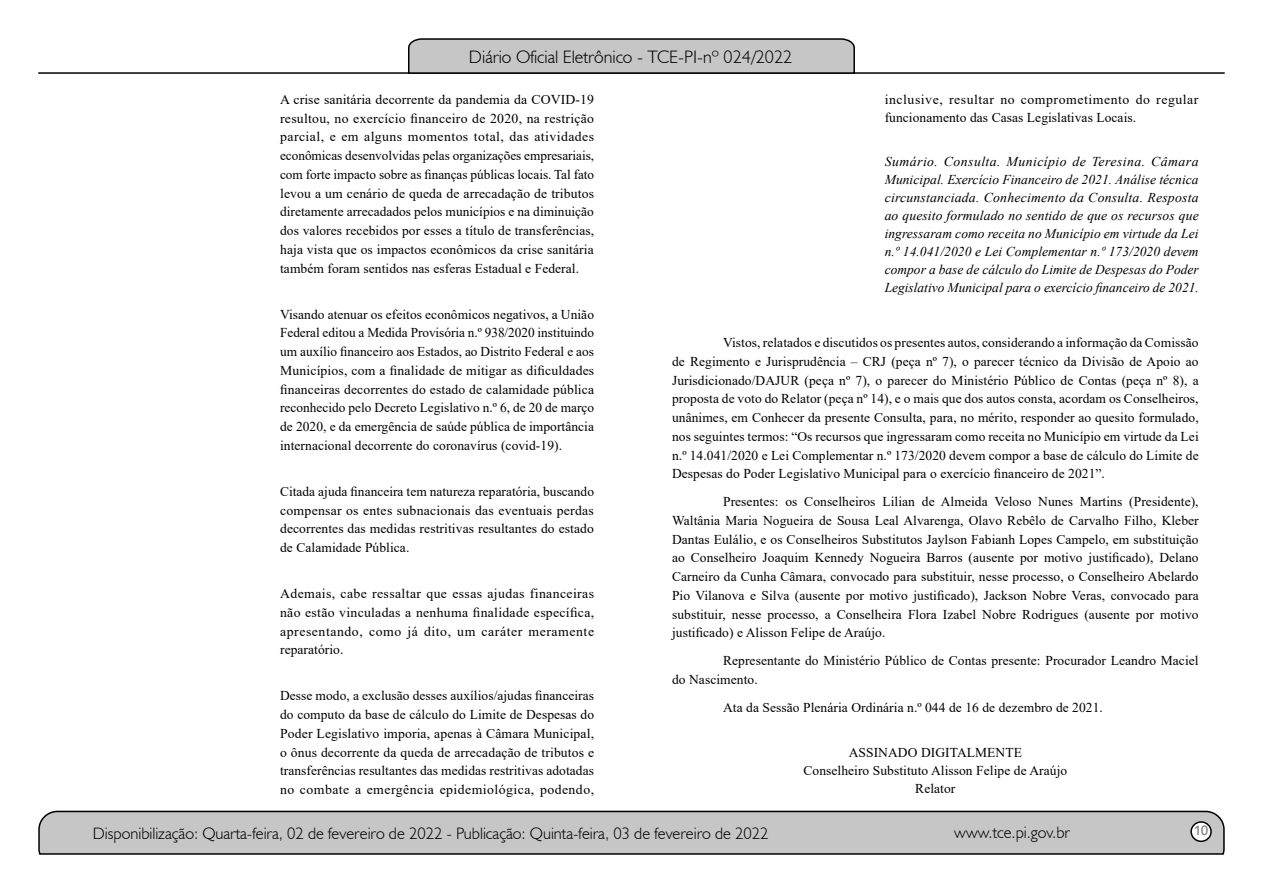
<style>
.page{position:relative;width:1263px;height:893px;background:#fff}
.page>*{position:absolute;margin:0;border:0;box-sizing:border-box;transform-origin:0 0}
.t1{font:300 18px "Humanist 521 BT";color:#000}
.t2{font:300 16.5px "Humanist 521 BT";color:#000}
.t3{font:15px "Estrangelo Edessa";color:#808080}
.t4{font:13.5px/18.8px "Times New Roman";letter-spacing:.005em;color:#000;text-align:justify}
.t5{font:italic 13.5px/18px "Times New Roman";color:#000;text-align:justify}
.t6{font:13.5px/18px "Times New Roman";letter-spacing:.04em;color:#000}
</style>
<div class="page">
<svg style="left:38px;top:810px;width:1187px;height:45px;background:#b9b9b9"></svg>
<div style="left:1191px;top:822px;width:20px;height:19px;background:#fff;border-radius:50%"></div>
<div style="left:1190px;top:821px;width:22px;height:21px;border:2px solid #000;border-radius:50%"></div>
<hr style="left:38px;top:72px;width:1187px;height:2px;background:#000">
<svg style="left:407px;top:38px;width:449px;height:36px;background:#b4b4b4"></svg>
<h1 class="t1" style="left:469px;top:46px;width:325px">Diário Oficial Eletrônico - TCE-PI-nº 024/2022</h1>
<p class="t4" style="left:280px;top:90px;width:316px">A crise sanitária decorrente da pandemia da COVID-19 resultou, no exercício financeiro de 2020, na restrição parcial, e em alguns momentos total, das atividades econômicas desenvolvidas pelas organizações empresariais, com forte impacto sobre as finanças públicas locais. Tal fato levou a um cenário de queda de arrecadação de tributos diretamente arrecadados pelos municípios e na diminuição dos valores recebidos por esses a título de transferências, haja vista que os impactos econômicos da crise sanitária também foram sentidos nas esferas Estadual e Federal.</p>
<p class="t4" style="left:280px;top:304px;width:316px">Visando atenuar os efeitos econômicos negativos, a União Federal editou a Medida Provisória n.º 938/2020 instituindo um auxílio financeiro aos Estados, ao Distrito Federal e aos Municípios, com a finalidade de mitigar as dificuldades financeiras decorrentes do estado de calamidade pública reconhecido pelo Decreto Legislativo n.º 6, de 20 de março de 2020, e da emergência de saúde pública de importância internacional decorrente do coronavírus (covid-19).</p>
<p class="t4" style="left:280px;top:482px;width:315px">Citada ajuda financeira tem natureza reparatória, buscando compensar os entes subnacionais das eventuais perdas decorrentes das medidas restritivas resultantes do estado de Calamidade Pública.</p>
<p class="t4" style="left:280px;top:584px;width:315px">Ademais, cabe ressaltar que essas ajudas financeiras não estão vinculadas a nenhuma finalidade específica, apresentando, como já dito, um caráter meramente reparatório.</p>
<p class="t4" style="left:280px;top:686px;width:315px">Desse modo, a exclusão desses auxílios/ajudas financeiras do computo da base de cálculo do Limite de Despesas do Poder Legislativo imporia, apenas à Câmara Municipal, o ônus decorrente da queda de arrecadação de tributos e transferências resultantes das medidas restritivas adotadas no combate a emergência epidemiológica, podendo,</p>
<p class="t6" style="left:885px;top:90px;width:315px">inclusive, resultar no comprometimento do regular funcionamento das Casas Legislativas Locais.</p>
<p class="t5" style="left:885px;top:153px;width:316px">Sumário. Consulta. Município de Teresina. Câmara Municipal. Exercício Financeiro de 2021. Análise técnica circunstanciada. Conhecimento da Consulta. Resposta ao quesito formulado no sentido de que os recursos que ingressaram como receita no Município em virtude da Lei n.º 14.041/2020 e Lei Complementar n.º 173/2020 devem compor a base de cálculo do Limite de Despesas do Poder Legislativo Municipal para o exercício financeiro de 2021.</p>
<p class="t4" style="left:672px;top:333px;width:528px;text-indent:51px">Vistos, relatados e discutidos os presentes autos, considerando a informação da Comissão de Regimento e Jurisprudência – CRJ (peça nº 7), o parecer técnico da Divisão de Apoio ao Jurisdicionado/DAJUR (peça nº 7), o parecer do Ministério Público de Contas (peça nº 8), a proposta de voto do Relator (peça nº 14), e o mais que dos autos consta, acordam os Conselheiros, unânimes, em Conhecer da presente Consulta, para, no mérito, responder ao quesito formulado, nos seguintes termos: “Os recursos que ingressaram como receita no Município em virtude da Lei n.º 14.041/2020 e Lei Complementar n.º 173/2020 devem compor a base de cálculo do Limite de Despesas do Poder Legislativo Municipal para o exercício financeiro de 2021”.</p>
<p class="t4" style="left:672px;top:492px;width:528px;text-indent:51px">Presentes: os Conselheiros Lilian de Almeida Veloso Nunes Martins (Presidente), Waltânia Maria Nogueira de Sousa Leal Alvarenga, Olavo Rebêlo de Carvalho Filho, Kleber Dantas Eulálio, e os Conselheiros Substitutos Jaylson Fabianh Lopes Campelo, em substituição ao Conselheiro Joaquim Kennedy Nogueira Barros (ausente por motivo justificado), Delano Carneiro da Cunha Câmara, convocado para substituir, nesse processo, o Conselheiro Abelardo Pio Vilanova e Silva (ausente por motivo justificado), Jackson Nobre Veras, convocado para substituir, nesse processo, a Conselheira Flora Izabel Nobre Rodrigues (ausente por motivo justificado) e Alisson Felipe de Araújo.</p>
<p class="t4" style="left:672px;top:651px;width:528px;text-indent:51px">Representante do Ministério Público de Contas presente: Procurador Leandro Maciel do Nascimento.</p>
<p class="t4" style="left:723px;top:697px;width:381px">Ata da Sessão Plenária Ordinária n.º 044 de 16 de dezembro de 2021.</p>
<p class="t4" style="left:803px;top:743px;width:265px;line-height:18px;text-align:center">ASSINADO DIGITALMENTE<br>Conselheiro Substituto Alisson Felipe de Araújo<br>Relator</p>
<p class="t2" style="left:93px;top:823px;width:677px">Disponibilização: Quarta-feira, 02 de fevereiro de 2022 - Publicação: Quinta-feira, 03 de fevereiro de 2022</p>
<p class="t2" style="left:954px;top:822px;width:117px">www.tce.pi.gov.br</p>
<p class="t3" style="left:1194px;top:823px;width:16px">10</p>
</div>
